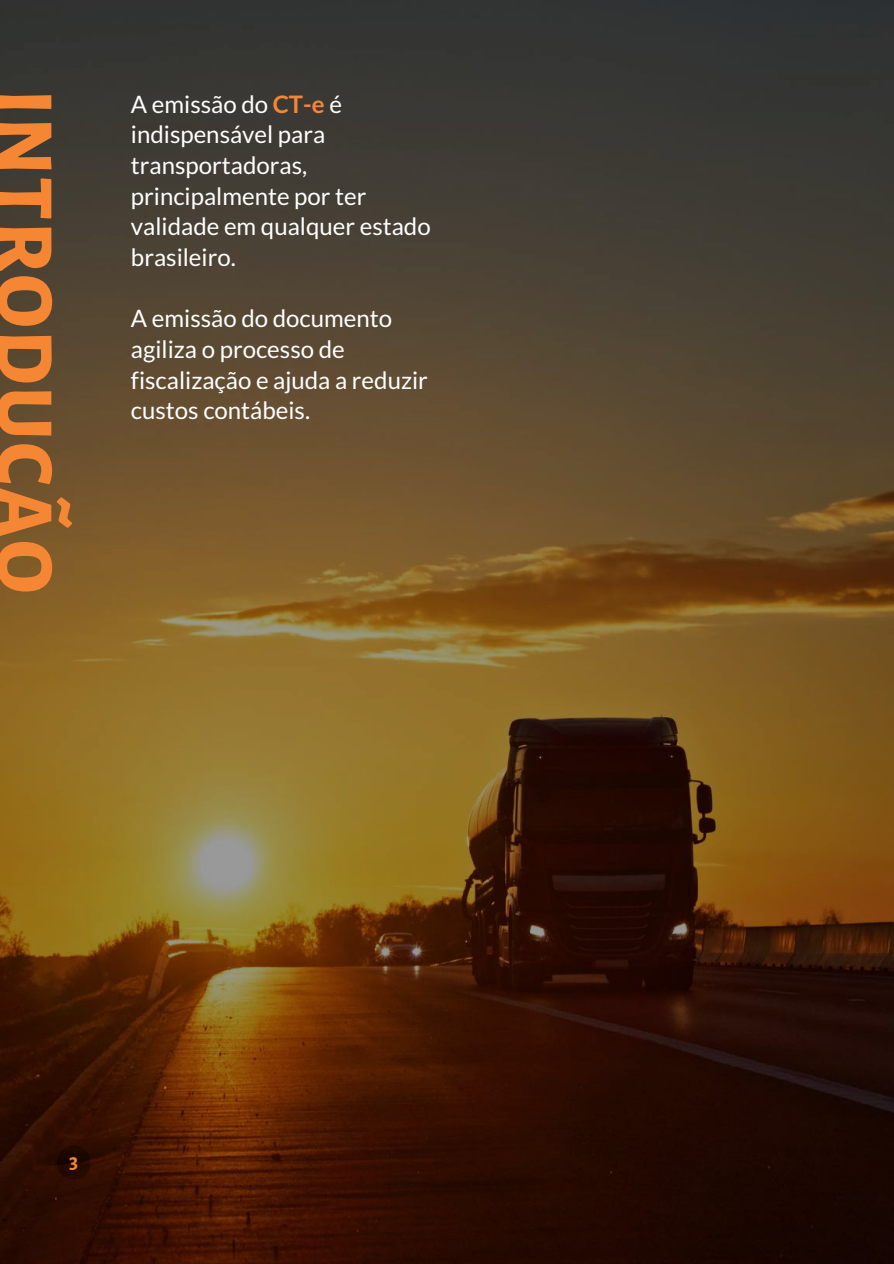
<style>
.page{position:relative;width:894px;height:1264px;background:#fff}
.page>*{position:absolute;margin:0;border:0;box-sizing:border-box;transform-origin:0 0}
.t1{font:800 82.5px "Alegreya Sans";letter-spacing:.03em;color:#f58634}
.t2{font:24px/30.6px "Lato";color:#fff}
.t3{font:700 21px "Alegreya Sans";color:#f58634}
.s1{font-weight:700;color:#f58634}
</style>
<div class="page">
<img style="left:0;top:0;width:893px;height:1263px">
<svg style="left:57px;top:1145px;width:33px;height:34px"></svg>
<h1 class="t1" style="left:72px;top:89px;width:505px;rotate:90deg">INTRODUÇÃO</h1>
<p class="t2" style="left:131px;top:88px;width:301px">A emissão do <span class="s1">CT-e</span> é indispensável para transportadoras, principalmente por ter validade em qualquer estado brasileiro.</p>
<p class="t2" style="left:131px;top:303px;width:298px">A emissão do documento agiliza o processo de fiscalização e ajuda a reduzir custos contábeis.</p>
<p class="t3" style="left:69px;top:1149px;width:11px">3</p>
</div>
